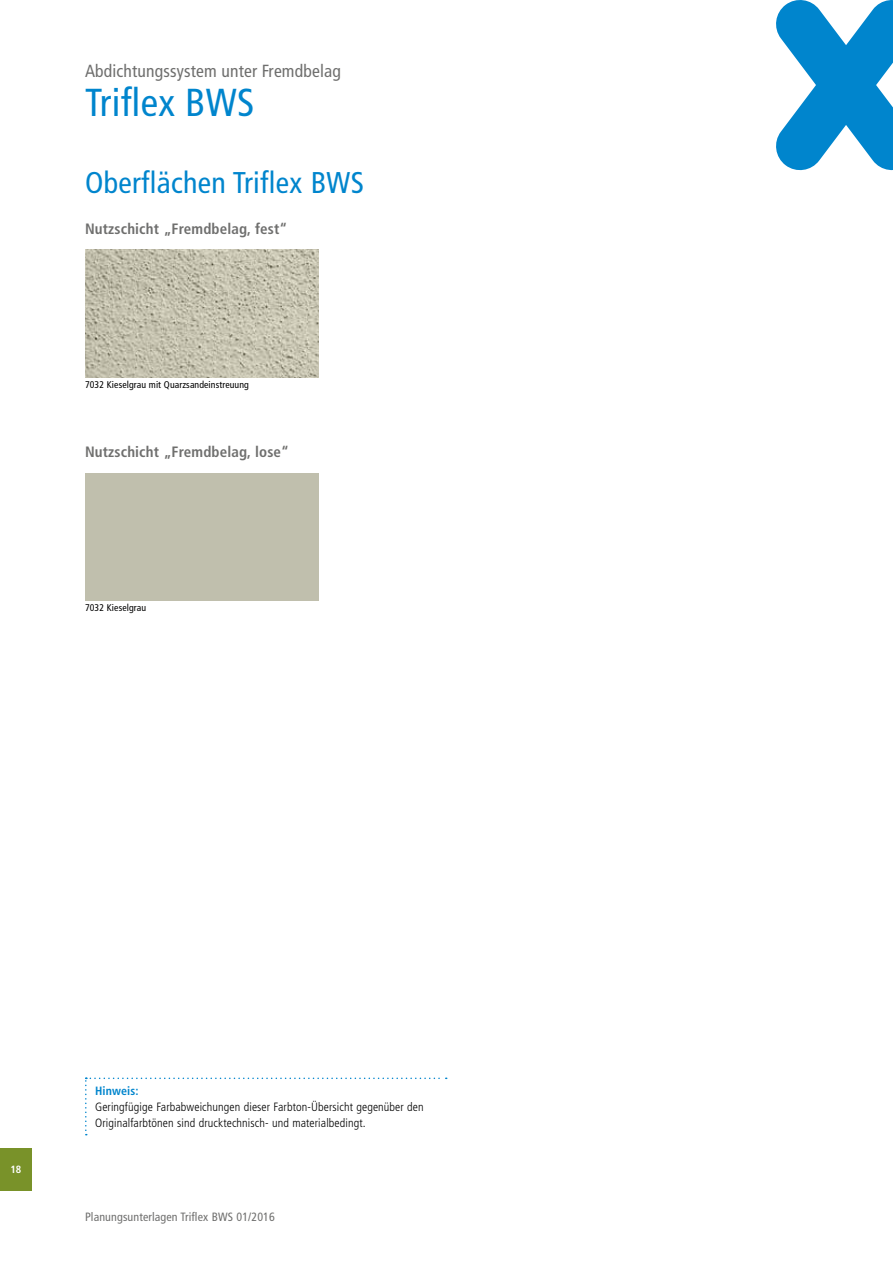
<style>
.page{position:relative;width:893px;height:1263px;background:#fff}
.page>*{position:absolute;margin:0;border:0;box-sizing:border-box;transform-origin:0 0}
.t1{font:condensed 39px "Frutiger LT Pro";letter-spacing:.01em;color:#0085cd}
.t2{font:condensed 30px "Frutiger LT Pro";letter-spacing:.01em;color:#0085cd}
.t3{font:condensed 17.55px "Frutiger LT Pro";letter-spacing:.01em;color:#6f6f6e}
.t4{font:700 condensed 15px "Frutiger LT Pro";letter-spacing:.01em;color:#6f6f6e}
.t5{font:300 condensed 12px/15.9px "Frutiger LT Pro";letter-spacing:.01em;color:#000}
.t6{font:condensed 12px "Frutiger LT Pro";letter-spacing:.01em;color:#6f6f6e}
.t7{font:700 condensed 12px "Frutiger LT Pro";letter-spacing:.01em;color:#0085cd}
.t8{font:700 condensed 10.5px "Frutiger LT Pro";color:#fff}
.t9{font:condensed 9.75px "Frutiger LT Pro";letter-spacing:.01em;color:#000}
</style>
<div class="page">
<div style="left:0;top:1148px;width:32px;height:43px;background:#799229"></div>
<svg style="left:776px;top:0;width:117px;height:170px"></svg>
<img style="left:85px;top:250px;width:234px;height:127px">
<svg style="left:85px;top:1077px;width:362px;height:58px"></svg>
<h3 class="t3" style="left:85px;top:61px;width:257px">Abdichtungssystem unter Fremdbelag</h3>
<h1 class="t1" style="left:85px;top:80px;width:171px">Triflex BWS</h1>
<h2 class="t2" style="left:85px;top:165px;width:281px">Oberflächen Triflex BWS</h2>
<p class="t4" style="left:85px;top:220px;width:204px">Nutzschicht „Fremdbelag, fest“</p>
<p class="t9" style="left:85px;top:379px;width:165px">7032 Kieselgrau mit Quarzsandeinstreuung</p>
<p class="t4" style="left:85px;top:443px;width:205px">Nutzschicht „Fremdbelag, lose“</p>
<p class="t9" style="left:85px;top:602px;width:63px">7032 Kieselgrau</p>
<p class="t8" style="left:10px;top:1163px;width:13px">18</p>
<p class="t7" style="left:95px;top:1084px;width:45px">Hinweis:</p>
<p class="t5" style="left:95px;top:1099px;width:330px">Geringfügige Farbabweichungen dieser Farbton-Übersicht gegenüber den<br>Originalfarbtönen sind drucktechnisch- und materialbedingt.</p>
<p class="t6" style="left:85px;top:1210px;width:191px">Planungsunterlagen Triflex BWS 01/2016</p>
</div>
